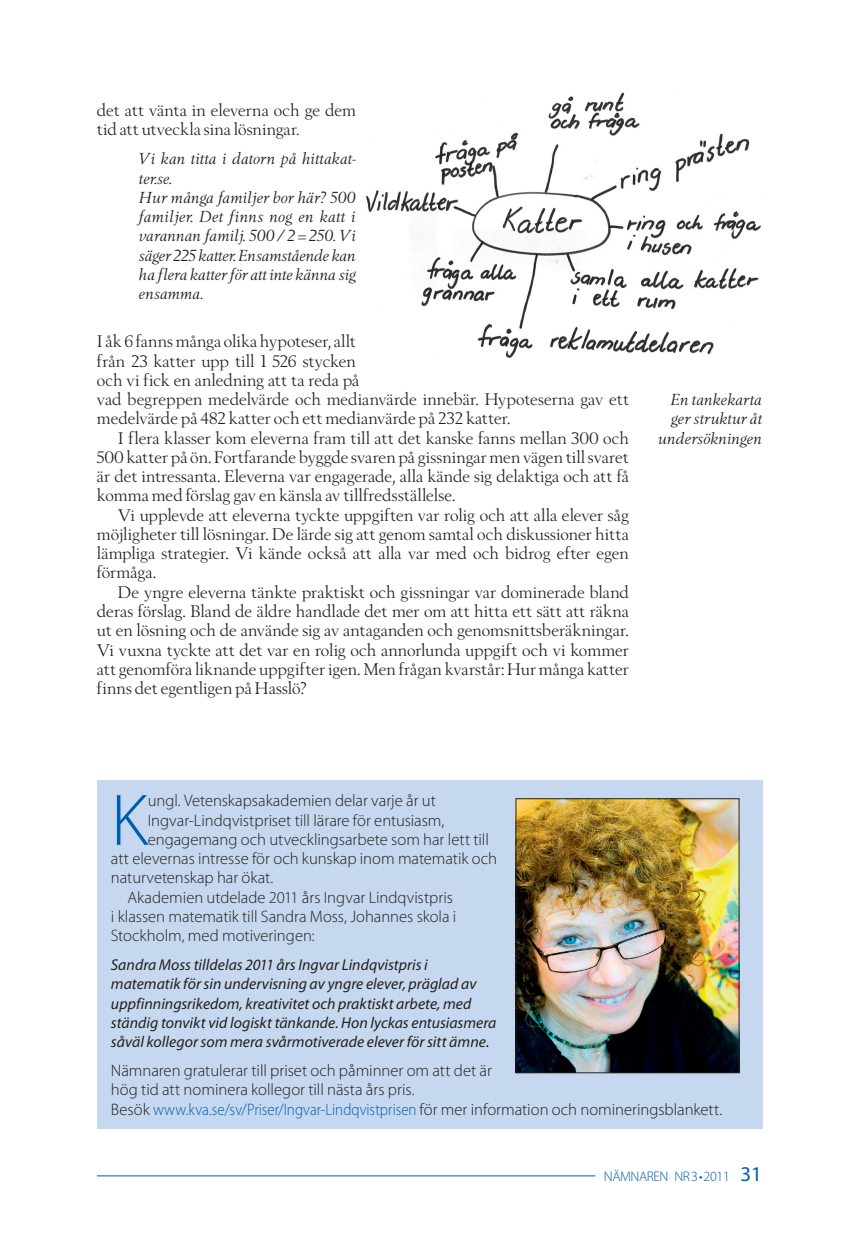
<style>
.page{position:relative;width:859px;height:1241px;background:#fff}
.page>*{position:absolute;margin:0;border:0;box-sizing:border-box;transform-origin:0 0}
.t1{font:300 73.67px "Myriad Pro";color:#015dad}
.t2{font:16.62px/19.2px "Berling Nova Display Pro";letter-spacing:.01em;color:#231f20;text-align:justify}
.t3{font:300 16.62px/19.2px "Myriad Pro";color:#231f20}
.t4{font:italic 15.75px/19.2px "Myriad Pro";color:#231f20}
.t5{font:italic 15.75px/19.2px "Berling Nova Display Pro";letter-spacing:.005em;color:#231f20}
.t6{font:300 14px "Myriad Pro";letter-spacing:-.03em;color:#015dad}
.s1{color:#015dad}
.s2{font-weight:400;font-size:21px}
</style>
<div class="page">
<img style="left:363px;top:91px;width:398px;height:267px">
<hr style="left:97px;top:1175px;width:498px;height:1px;background:#015dad">
<div style="left:97px;top:779px;width:664px;height:349px;background:#c6d8ef"></div>
<img style="left:517px;top:800px;width:220px;height:270px">
<div style="left:515px;top:798px;width:224px;height:274px;border:1px solid #231f20"></div>
<p class="t2" style="left:97px;top:100px;width:260px">det att vänta in eleverna och ge dem tid att utveckla sina lösningar.</p>
<p class="t5" style="left:139px;top:149px;width:218px">Vi kan titta i datorn på hittakat&shy;ter.se.<br>Hur många familjer bor här? 500 familjer. Det finns nog en katt i varannan familj. 500/2=250. Vi säger 225 katter. Ensamstående kan ha flera katter för att inte känna sig ensamma.</p>
<p class="t2" style="left:97px;top:331px;width:533px;text-align:left">I åk 6 fanns många olika hypoteser, allt<br>från 23 katter upp till 1 526 stycken<br>och vi fick en anledning att ta reda på<br>vad begreppen medelvärde och medianvärde innebär. Hypoteserna gav ett medelvärde på 482 katter och ett medianvärde på 232 katter.</p>
<p class="t2" style="left:97px;top:428px;width:533px;text-indent:21px">I flera klasser kom eleverna fram till att det kanske fanns mellan 300 och 500 katter på ön. Fortfarande byggde svaren på gissningar men vägen till svaret är det intressanta. Eleverna var engagerade, alla kände sig delaktiga och att få komma med förslag gav en känsla av tillfredsställelse.</p>
<p class="t2" style="left:97px;top:505px;width:533px;text-indent:21px">Vi upplevde att eleverna tyckte uppgiften var rolig och att alla elever såg möjligheter till lösningar. De lärde sig att genom samtal och diskussioner hitta lämpliga strategier. Vi kände också att alla var med och bidrog efter egen förmåga.</p>
<p class="t2" style="left:97px;top:582px;width:533px;text-indent:21px">De yngre eleverna tänkte praktiskt och gissningar var dominerade bland deras förslag. Bland de äldre handlade det mer om att hitta ett sätt att räkna ut en lösning och de använde sig av antaganden och genomsnittsberäkningar.<br>Vi vuxna tyckte att det var en rolig och annorlunda uppgift och vi kommer att genomföra liknande uppgifter igen. Men frågan kvarstår: Hur många katter finns det egentligen på Hasslö?</p>
<p class="t5" style="left:658px;top:390px;width:105px;text-align:right">En tankekarta ger struktur åt undersökningen</p>
<h1 class="t1" style="left:111px;top:779px;width:38px">K</h1>
<p class="t3" style="left:148px;top:791px;width:289px">ungl. Vetenskapsakademien delar varje år ut</p>
<p class="t3" style="left:148px;top:810px;width:298px">Ingvar-Lindqvistpriset till lärare för entusiasm,</p>
<p class="t3" style="left:148px;top:829px;width:342px">engagemang och utvecklingsarbete som har lett till</p>
<p class="t3" style="left:111px;top:849px;width:387px">att elevernas intresse för och kunskap inom matematik och</p>
<p class="t3" style="left:111px;top:868px;width:164px">naturvetenskap har ökat.</p>
<p class="t3" style="left:111px;top:887px;width:343px">Akademien utdelade 2011 års Ingvar Lindqvistpris</p>
<p class="t3" style="left:111px;top:906px;width:347px">i klassen matematik till Sandra Moss, Johannes skola i</p>
<p class="t3" style="left:111px;top:926px;width:205px">Stockholm, med motiveringen:</p>
<p class="t4" style="left:111px;top:955px;width:387px">Sandra Moss tilldelas 2011 års Ingvar Lindqvistpris i matematik för sin undervisning av yngre elever, präglad av uppfinningsrikedom, kreativitet och praktiskt arbete, med ständig tonvikt vid logiskt tänkande. Hon lyckas entusiasmera såväl kollegor som mera svårmotiverade elever för sitt ämne.</p>
<p class="t3" style="left:111px;top:1060px;width:612px">Nämnaren gratulerar till priset och påminner om att det är<br>hög tid att nominera kollegor till nästa års pris.<br>Besök <span class="s1">www.kva.se/sv/Priser/Ingvar-Lindqvistprisen</span> för mer information och nomineringsblankett.</p>
<p class="t6" style="left:603px;top:1168px;width:160px">Nämnaren nr3•2011 <span class="s2">31</span></p>
</div>
